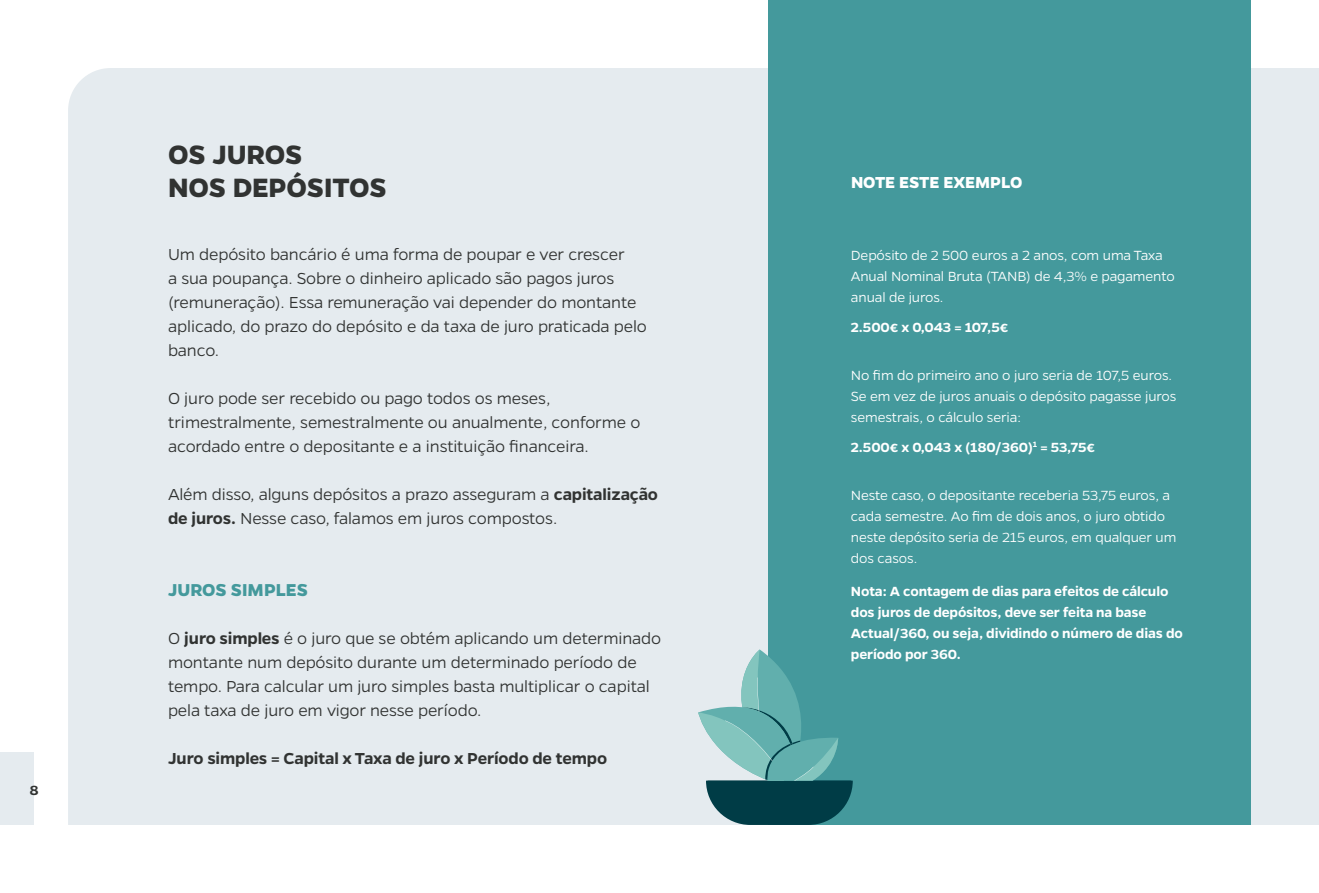
<style>
.page{position:relative;width:1319px;height:893px;background:#fff}
.page>*{position:absolute;margin:0;border:0;box-sizing:border-box;transform-origin:0 0}
.t1{font:700 30px/33px "Gentona";letter-spacing:-.005em;color:#313332}
.t2{font:700 19.5px "Gentona";letter-spacing:-.005em;color:#44999c}
.t3{font:300 18px/24px "Gentona";letter-spacing:-.01em;color:#313332}
.t4{font:600 18px "Gentona";letter-spacing:-.01em;color:#313332}
.t5{font:700 18px "Gentona";letter-spacing:-.005em;color:#fff}
.t6{font:300 15px/21px "Gentona";letter-spacing:-.01em;color:#fff}
.t7{font:600 15px/21px "Gentona";letter-spacing:-.01em;color:#fff}
.t8{font:600 15px "Gentona";color:#313332}
.s1{font-weight:600}
</style>
<div class="page">
<div style="left:0;top:753px;width:34px;height:72px;background:#e5ebef"></div>
<div style="left:767px;top:68px;width:551px;height:757px;background:#e5ebef"></div>
<div style="left:68px;top:68px;width:699px;height:757px;background:#e5ebef"></div>
<div style="left:767px;top:0;width:483px;height:825px;background:#44999c"></div>
<svg style="left:698px;top:649px;width:154px;height:176px"></svg>
<p class="t8" style="left:30px;top:781px;width:10px">8</p>
<h1 class="t1" style="left:168px;top:138px;width:220px">OS JUROS<br>NOS DEPÓSITOS</h1>
<p class="t3" style="left:168px;top:242px;width:480px">Um depósito bancário é uma forma de poupar e ver crescer<br>a sua poupança. Sobre o dinheiro aplicado são pagos juros (remuneração). Essa remuneração vai depender do montante aplicado, do prazo do depósito e da taxa de juro praticada pelo banco.</p>
<p class="t3" style="left:168px;top:386px;width:473px">O juro pode ser recebido ou pago todos os meses, trimestralmente, semestralmente ou anualmente, conforme o acordado entre o depositante e a instituição financeira.</p>
<p class="t3" style="left:168px;top:482px;width:491px">Além disso, alguns depósitos a prazo asseguram a <span class="s1">capitalização de juros.</span> Nesse caso, falamos em juros compostos.</p>
<p class="t2" style="left:168px;top:579px;width:141px">JUROS SIMPLES</p>
<p class="t3" style="left:168px;top:626px;width:494px">O <span class="s1">juro simples</span> é o juro que se obtém aplicando um determinado montante num depósito durante um determinado período de tempo. Para calcular um juro simples basta multiplicar o capital pela taxa de juro em vigor nesse período.</p>
<p class="t4" style="left:168px;top:748px;width:440px">Juro simples = Capital x Taxa de juro x Período de tempo</p>
<p class="t5" style="left:850px;top:172px;width:173px">NOTE ESTE EXEMPLO</p>
<p class="t6" style="left:850px;top:245px;width:325px">Depósito de 2 500 euros a 2 anos, com uma Taxa<br>Anual Nominal Bruta (TANB) de 4,3% e pagamento anual de juros.</p>
<p class="t7" style="left:850px;top:317px;width:159px">2.500€ x 0,043 = 107,5€</p>
<p class="t6" style="left:850px;top:365px;width:327px">No fim do primeiro ano o juro seria de 107,5 euros.<br>Se em vez de juros anuais o depósito pagasse juros semestrais, o cálculo seria:</p>
<p class="t7" style="left:850px;top:437px;width:246px">2.500€ x 0,043 x (180/360)<sup>1</sup> = 53,75€</p>
<p class="t6" style="left:850px;top:485px;width:327px">Neste caso, o depositante receberia 53,75 euros, a cada semestre. Ao fim de dois anos, o juro obtido neste depósito seria de 215 euros, em qualquer um dos casos.</p>
<p class="t7" style="left:850px;top:581px;width:333px">Nota: A contagem de dias para efeitos de cálculo dos juros de depósitos, deve ser feita na base Actual/360, ou seja, dividindo o número de dias do período por 360.</p>
</div>
